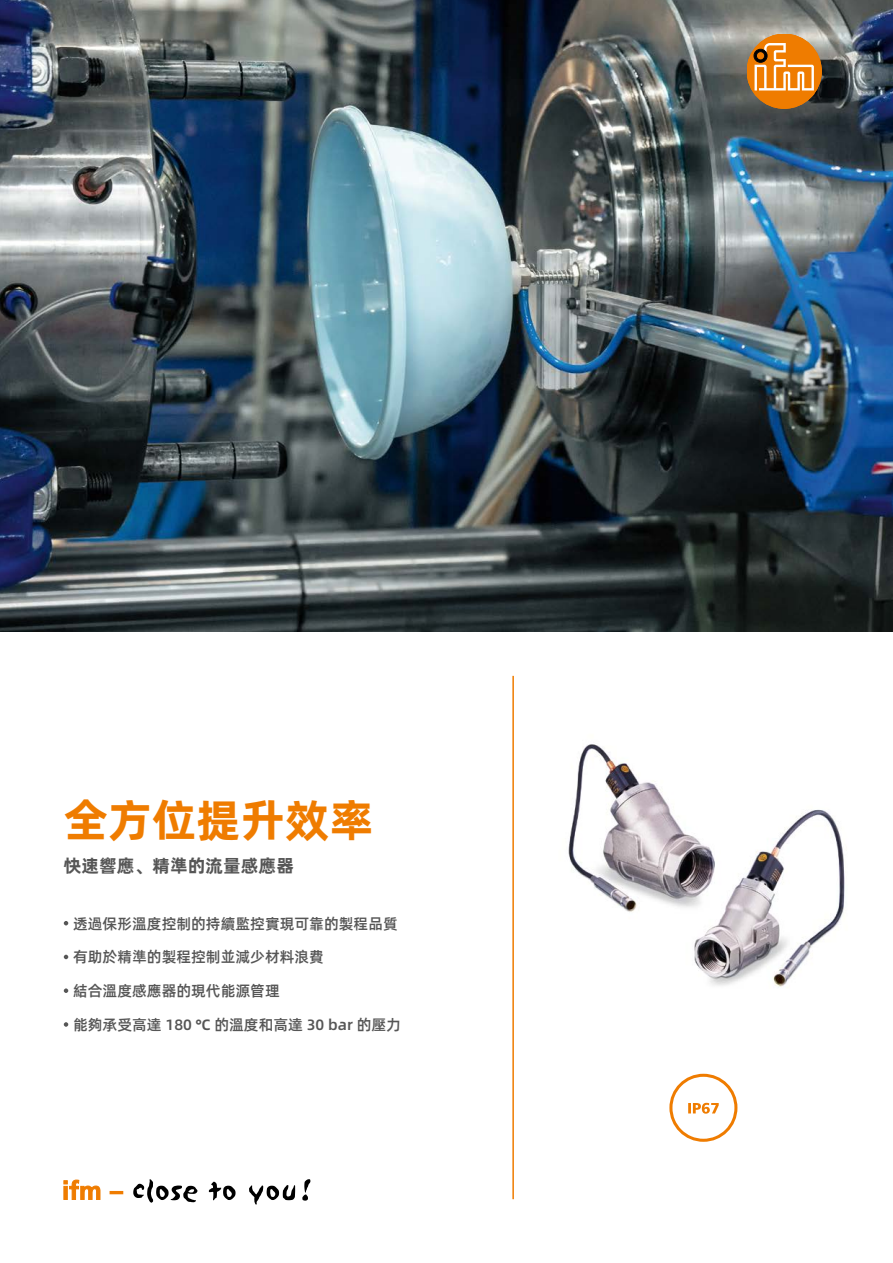
<style>
.page{position:relative;width:893px;height:1263px;background:#fff}
.page>*{position:absolute;margin:0;border:0;box-sizing:border-box;transform-origin:0 0}
.Titel_Headline_30pt{font:45px "Alibaba Pu Hui Ti B";color:#ef7c00}
.Titel_Subheadline_12pt{font:18px "Alibaba Pu Hui Ti B";color:#565656}
.Features{font:15px "Alibaba Pu Hui Ti M";color:#565656}
</style>
<div class="page">
<img style="left:568px;top:744px;width:277px;height:244px">
<img style="left:0;top:0;width:893px;height:631px">
<svg style="left:64px;top:1180px;width:36px;height:20px"></svg>
<svg style="left:110px;top:1191px;width:13px;height:3px"></svg>
<svg style="left:133px;top:1179px;width:64px;height:24px"></svg>
<svg style="left:209px;top:1182px;width:27px;height:18px"></svg>
<svg style="left:249px;top:1185px;width:46px;height:19px"></svg>
<svg style="left:302px;top:1179px;width:8px;height:22px"></svg>
<hr style="left:512px;top:676px;width:2px;height:523px;background:#ef7c00">
<div style="left:747px;top:34px;width:74px;height:74px;background:#ef7c00;border-radius:50%"></div>
<div style="left:747px;top:34px;width:74px;height:74px;border:1px solid #ef7c00;border-radius:50%"></div>
<svg style="left:754px;top:43px;width:60px;height:47px"></svg>
<svg style="left:64px;top:921px;width:4px;height:4px"></svg>
<svg style="left:64px;top:955px;width:4px;height:4px"></svg>
<svg style="left:64px;top:988px;width:4px;height:5px"></svg>
<svg style="left:64px;top:1022px;width:4px;height:5px"></svg>
<svg style="left:669px;top:1074px;width:68px;height:68px"></svg>
<p class="Titel_Headline_30pt" style="left:64px;top:785px;width:311px">全方位提升效率</p>
<p class="Titel_Subheadline_12pt" style="left:64px;top:851px;width:232px">快速響應、精準的流量感應器</p>
<p class="Features" style="left:73px;top:912px;width:326px">透過保形溫度控制的持續監控實現可靠的製程品質</p>
<p class="Features" style="left:73px;top:945px;width:252px">有助於精準的製程控制並減少材料浪費</p>
<p class="Features" style="left:73px;top:979px;width:208px">結合溫度感應器的現代能源管理</p>
<p class="Features" style="left:73px;top:1013px;width:329px">能夠承受高達 180 °C 的溫度和高達 30 bar 的壓力</p>
</div>
